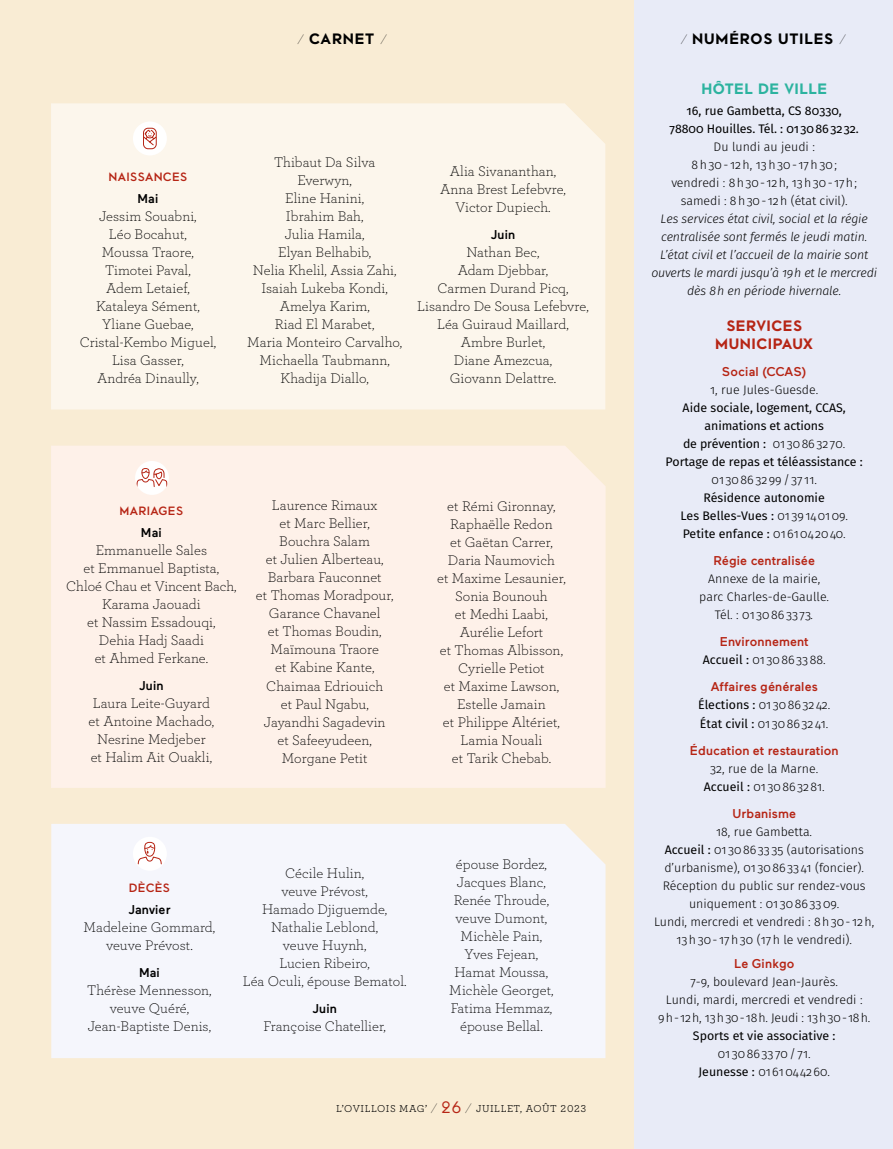
<style>
.page{position:relative;width:893px;height:1149px;background:#fff}
.page>*{position:absolute;margin:0;border:0;box-sizing:border-box;transform-origin:0 0}
.t1{font:700 15px "Maax";letter-spacing:.05em;color:#000}
.t2{font:700 15px/18px "Maax";letter-spacing:.03em;color:#b62515;text-align:center}
.t3{font:700 15px "Maax";letter-spacing:.03em;color:#2cb39f}
.t4{font:300 14.7px/18px "Archer";letter-spacing:.005em;color:#000;text-align:center}
.t5{font:500 12.75px "Maax";letter-spacing:.01em;color:#b62515}
.t6{font:500 12.75px "Maax";letter-spacing:.01em;color:#000}
.t7{font:300 12.3px/18px "Fira Sans";color:#000;text-align:center}
.t8{font:12.3px/18px "Fira Sans";letter-spacing:-.005em;color:#000;text-align:center}
.t9{font:italic 300 12.3px/18px "Fira Sans";letter-spacing:-.01em;color:#000;text-align:center}
.t10{font:500 12px "Maax";letter-spacing:.03em;color:#b62515}
.t11{font:10.5px "Archer";letter-spacing:.05em;color:#000}
.s1{font-family:"Archer";font-weight:200}
.s2{font-weight:200;font-size:15px}
.s3{font-family:"Maax";font-size:16.5px;color:#b62515}
.s4{font-weight:300}
.s5{font-style:italic}
.s6{font-weight:400}
</style>
<div class="page">
<div style="left:620px;top:0;width:273px;height:1148px;background:#e8ebf7"></div>
<div style="left:0;top:0;width:633px;height:1148px;background:#f9ecd4"></div>
<div style="left:51px;top:103px;width:554px;height:306px;background:#fcf6ec"></div>
<div style="left:133px;top:121px;width:34px;height:34px;background:#fff;border-radius:50%"></div>
<svg style="left:143px;top:128px;width:13px;height:21px"></svg>
<div style="left:51px;top:824px;width:555px;height:233px;background:#f5f6fc"></div>
<div style="left:133px;top:836px;width:34px;height:34px;background:#fff;border-radius:50%"></div>
<div style="left:144px;top:842px;width:11px;height:14px;border:1px solid #b62515;border-radius:50%"></div>
<svg style="left:138px;top:845px;width:24px;height:18px"></svg>
<div style="left:51px;top:446px;width:555px;height:341px;background:#fef1e9"></div>
<div style="left:135px;top:461px;width:34px;height:34px;background:#fff;border-radius:50%"></div>
<svg style="left:137px;top:468px;width:30px;height:18px"></svg>
<p class="t1" style="left:297px;top:31px;width:91px"><span class="s1">⁄</span> CARNET <span class="s1">⁄</span></p>
<p class="t1" style="left:680px;top:31px;width:167px"><span class="s1">⁄</span> NUMÉROS UTILES <span class="s1">⁄</span></p>
<p class="t10" style="left:109px;top:170px;width:80px">NAISSANCES</p>
<p class="t6" style="left:138px;top:192px;width:22px">Mai</p>
<p class="t4" style="left:80px;top:207px;width:138px">Jessim Souabni,<br>Léo Bocahut,<br>Moussa Traore,<br>Timotei Paval,<br>Adem Letaief,<br>Kataleya Sément,<br>Yliane Guebae,<br>Cristal-Kembo Miguel,<br>Lisa Gasser,<br>Andréa Dinaully,</p>
<p class="t4" style="left:247px;top:152px;width:156px">Thibaut Da Silva<br>Everwyn,<br>Eline Hanini,<br>Ibrahim Bah,<br>Julia Hamila,<br>Elyan Belhabib,<br>Nelia Khelil, Assia Zahi,<br>Isaiah Lukeba Kondi,<br>Amelya Karim,<br>Riad El Marabet,<br>Maria Monteiro Carvalho,<br>Michaella Taubmann,<br>Khadija Diallo,</p>
<p class="t4" style="left:440px;top:161px;width:127px">Alia Sivananthan,<br>Anna Brest Lefebvre,<br>Victor Dupiech.</p>
<p class="t6" style="left:491px;top:228px;width:26px">Juin</p>
<p class="t4" style="left:417px;top:242px;width:173px">Nathan Bec,<br>Adam Djebbar,<br>Carmen Durand Picq,<br>Lisandro De Sousa Lefebvre,<br>Léa Guiraud Maillard,<br>Ambre Burlet,<br>Diane Amezcua,<br>Giovann Delattre.</p>
<p class="t10" style="left:120px;top:504px;width:65px">MARIAGES</p>
<p class="t6" style="left:141px;top:525px;width:22px">Mai</p>
<p class="t4" style="left:66px;top:540px;width:172px">Emmanuelle Sales<br>et Emmanuel Baptista,<br>Chloé Chau et Vincent Bach,<br>Karama Jaouadi<br>et Nassim Essadouqi,<br>Dehia Hadj Saadi<br>et Ahmed Ferkane.</p>
<p class="t6" style="left:139px;top:678px;width:26px">Juin</p>
<p class="t4" style="left:89px;top:693px;width:127px">Laura Leite-Guyard et Antoine Machado,<br>Nesrine Medjeber<br>et Halim Ait Ouakli,</p>
<p class="t4" style="left:256px;top:495px;width:139px">Laurence Rimaux<br>et Marc Bellier,<br>Bouchra Salam<br>et Julien Alberteau,<br>Barbara Fauconnet<br>et Thomas Moradpour,<br>Garance Chavanel<br>et Thomas Boudin,<br>Maïmouna Traore<br>et Kabine Kante,<br>Chaimaa Edriouich<br>et Paul Ngabu,<br>Jayandhi Sagadevin<br>et Safeeyudeen,<br>Morgane Petit</p>
<p class="t4" style="left:437px;top:496px;width:130px">et Rémi Gironnay,<br>Raphaëlle Redon<br>et Gaëtan Carrer,<br>Daria Naumovich<br>et Maxime Lesaunier,<br>Sonia Bounouh<br>et Medhi Laabi,<br>Aurélie Lefort<br>et Thomas Albisson,<br>Cyrielle Petiot<br>et Maxime Lawson,<br>Estelle Jamain<br>et Philippe Altériet,<br>Lamia Nouali<br>et Tarik Chebab.</p>
<p class="t10" style="left:129px;top:880px;width:43px">DÈCÈS</p>
<p class="t6" style="left:128px;top:902px;width:44px">Janvier</p>
<p class="t4" style="left:84px;top:917px;width:133px">Madeleine Gommard, veuve Prévost.</p>
<p class="t6" style="left:139px;top:965px;width:22px">Mai</p>
<p class="t4" style="left:87px;top:980px;width:126px">Thérèse Mennesson, veuve Quéré,<br>Jean-Baptiste Denis,</p>
<p class="t4" style="left:243px;top:863px;width:165px">Cécile Hulin,<br>veuve Prévost,<br>Hamado Djiguemde,<br>Nathalie Leblond,<br>veuve Huynh,<br>Lucien Ribeiro,<br>Léa Oculi, épouse Bematol.</p>
<p class="t6" style="left:312px;top:1001px;width:26px">Juin</p>
<p class="t4" style="left:263px;top:1016px;width:124px">Françoise Chatellier,</p>
<p class="t4" style="left:449px;top:854px;width:106px">épouse Bordez,<br>Jacques Blanc,<br>Renée Throude, veuve Dumont,<br>Michèle Pain,<br>Yves Fejean,<br>Hamat Moussa,<br>Michèle Georget,<br>Fatima Hemmaz, épouse Bellal.</p>
<p class="t11" style="left:336px;top:1100px;width:252px">L’OVILLOIS MAG’ <span class="s2">⁄</span> <span class="s3">26</span> <span class="s2">⁄</span> JUILLET, AOÛT 2023</p>
<p class="t3" style="left:701px;top:81px;width:127px">HÔTEL DE VILLE</p>
<p class="t8" style="left:670px;top:102px;width:191px">16, rue Gambetta, CS 80330,<br>78800 Houilles. Tél. : 0130863232.</p>
<p class="t7" style="left:671px;top:138px;width:187px">Du lundi au jeudi :<br>8h30-12h, 13h30-17h30; vendredi : 8h30- 12h, 13h30- 17h; samedi : 8h30- 12h (état civil).</p>
<p class="t9" style="left:651px;top:210px;width:227px">Les services état civil, social et la régie centralisée sont fermés le jeudi matin.<br>L’état civil et l’accueil de la mairie sont ouverts le mardi jusqu’à 19h et le mercredi dès 8h en période hivernale.</p>
<p class="t2" style="left:715px;top:317px;width:99px">SERVICES<br>MUNICIPAUX</p>
<p class="t5" style="left:722px;top:365px;width:86px">Social (CCAS)</p>
<p class="t7" style="left:710px;top:381px;width:109px">1, rue Jules-Guesde.</p>
<p class="t8" style="left:666px;top:399px;width:199px">Aide sociale, logement, CCAS, animations et actions<br>de prévention : <span class="s4">01 308632 70.<br></span>Portage de repas et téléassistance :</p>
<p class="t7" style="left:712px;top:471px;width:107px">01 30863299/37 11.</p>
<p class="t8" style="left:680px;top:489px;width:169px">Résidence autonomie<br>Les Belles-Vues : <span class="s4">01 39140109.<br></span>Petite enfance : <span class="s4">016104 2040.</span></p>
<p class="t5" style="left:713px;top:554px;width:103px">Régie centralisée</p>
<p class="t7" style="left:699px;top:570px;width:131px">Annexe de la mairie, parc Charles-de-Gaulle.<br>Tél. : 01 308633 73<span class="s5">.</span></p>
<p class="t5" style="left:720px;top:635px;width:90px">Environnement</p>
<p class="t7" style="left:703px;top:651px;width:124px"><span class="s6">Accueil :</span> 01 30863388.</p>
<p class="t5" style="left:711px;top:680px;width:109px">Affaires générales</p>
<p class="t7" style="left:698px;top:696px;width:134px;text-align:left"><span class="s6">Élections :</span> 01 308632 42.<br><span class="s6">État civil :</span> 01 308632 41.</p>
<p class="t5" style="left:690px;top:743px;width:150px">Éducation et restauration</p>
<p class="t7" style="left:704px;top:759px;width:122px">32, rue de la Marne.<br><span class="s6">Accueil :</span> 01 30863281.</p>
<p class="t5" style="left:732px;top:806px;width:65px">Urbanisme</p>
<p class="t7" style="left:654px;top:822px;width:222px">18, rue Gambetta.<br><span class="s6">Accueil :</span> 01 308633 35 (autorisations d’urbanisme), 01 308633 41 (foncier).<br>Réception du public sur rendez-vous uniquement : 01 30863309.<br>Lundi, mercredi et vendredi : 8h30- 12h,<br>13h30- 17h30 (17h le vendredi).</p>
<p class="t5" style="left:734px;top:956px;width:62px">Le Ginkgo</p>
<p class="t7" style="left:658px;top:972px;width:214px">7-9, boulevard Jean-Jaurès.<br>Lundi, mardi, mercredi et vendredi :<br>9h-12h, 13h30-18h. Jeudi : 13h30-18h.</p>
<p class="t8" style="left:693px;top:1026px;width:144px">Sports et vie associative :</p>
<p class="t7" style="left:698px;top:1044px;width:133px">01 308633 70/71.<br><span class="s6">Jeunesse :</span> 016104 4260.</p>
</div>
